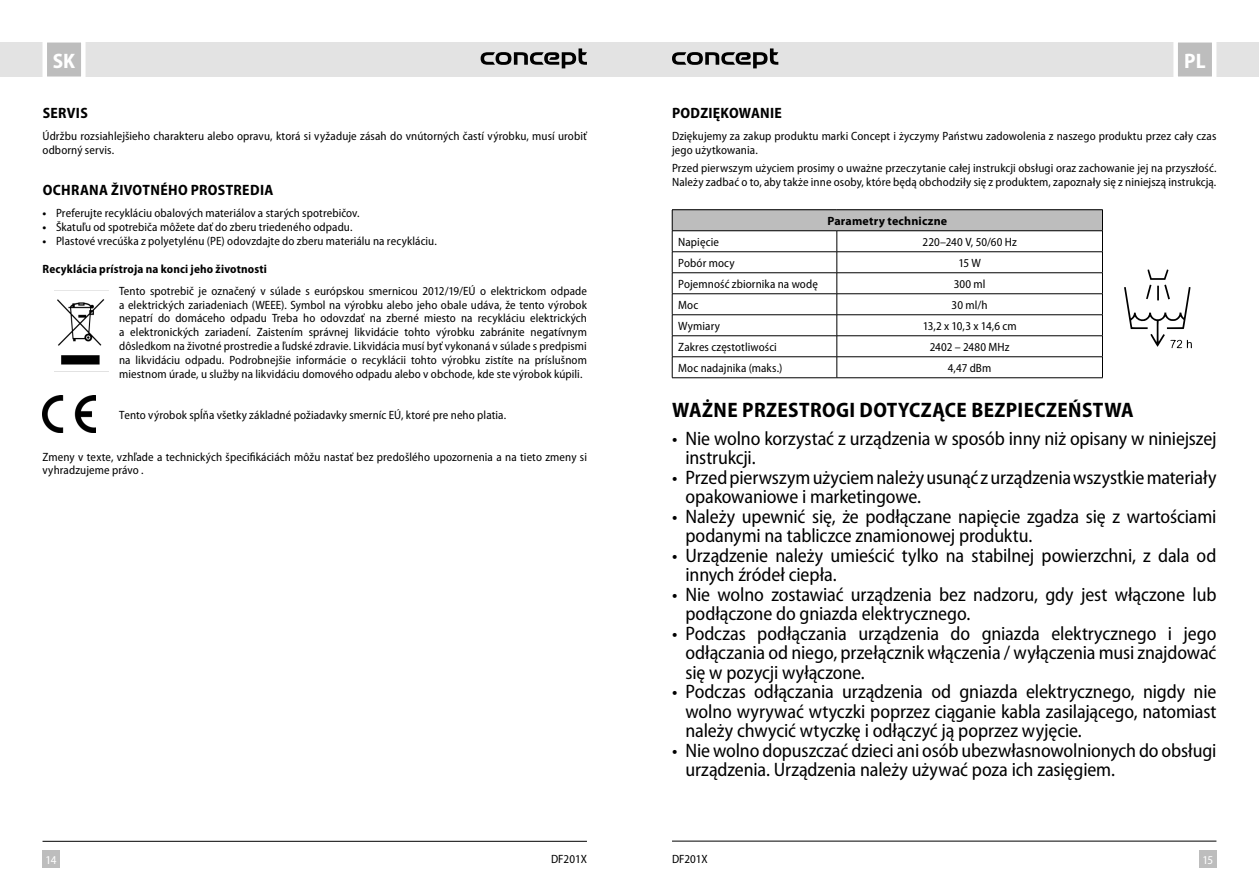
<style>
.page{position:relative;width:1259px;height:893px;background:#fff}
.page>*{position:absolute;margin:0;border:0;box-sizing:border-box;transform-origin:0 0}
.Nadpis_moje_CZ{font:700 semi-condensed 21px "Myriad Pro";letter-spacing:.02em;color:#000}
.t1{font:700 semi-condensed 21px "Myriad Pro";color:#fff}
.t2{font:semi-condensed 19.5px/19.5px "Myriad Pro";letter-spacing:-.01em;color:#000}
.Nadpis_odsazení_2_mm{font:700 semi-condensed 15px "Myriad Pro";letter-spacing:.02em;color:#000}
.Nadpis_moje{font:700 semi-condensed 15px "Myriad Pro";letter-spacing:.02em;color:#000}
.Text{font:semi-condensed 12px/13.8px "Myriad Pro";letter-spacing:.01em;color:#000}
.Odrážky-moje_bold{font:semi-condensed 12px "Myriad Pro";letter-spacing:.01em;color:#000}
.Text-2{font:700 semi-condensed 12px "Myriad Pro";letter-spacing:.015em;color:#000}
.Odrážky-moje_bold-2{font:700 12px "Myriad Pro";letter-spacing:.015em;color:#000}
.t3{font:semi-condensed 12px "Myriad Pro";color:#fff}
.s1{font-weight:700}
</style>
<div class="page">
<div style="left:629px;top:43px;width:630px;height:34px;background:#e3e3e3"></div>
<div style="left:1199px;top:850px;width:17px;height:17px;background:#bdbdbd"></div>
<svg style="left:1171px;top:42px;width:47px;height:35px"></svg>
<hr style="left:672px;top:841px;width:544px;height:1px;background:#000">
<svg style="left:672px;top:48px;width:106px;height:20px"></svg>
<div style="left:0;top:43px;width:629px;height:34px;background:#e3e3e3"></div>
<div style="left:43px;top:850px;width:17px;height:17px;background:#bdbdbd"></div>
<svg style="left:40px;top:42px;width:48px;height:35px"></svg>
<hr style="left:43px;top:841px;width:544px;height:1px;background:#000">
<svg style="left:480px;top:48px;width:107px;height:20px"></svg>
<img style="left:55px;top:290px;width:53px;height:82px">
<img style="left:43px;top:395px;width:53px;height:37px">
<div style="left:672px;top:210px;width:430px;height:21px;background:#bdbdbd"></div>
<hr style="left:672px;top:209px;width:165px;height:1px;background:#000">
<hr style="left:837px;top:209px;width:265px;height:1px;background:#000">
<hr style="left:672px;top:230px;width:165px;height:1px;background:#000">
<hr style="left:837px;top:230px;width:265px;height:1px;background:#000">
<hr style="left:672px;top:251px;width:165px;height:1px;background:#000">
<hr style="left:837px;top:251px;width:265px;height:1px;background:#000">
<hr style="left:672px;top:272px;width:165px;height:1px;background:#000">
<hr style="left:837px;top:272px;width:265px;height:1px;background:#000">
<hr style="left:672px;top:293px;width:165px;height:1px;background:#000">
<hr style="left:837px;top:293px;width:265px;height:1px;background:#000">
<hr style="left:672px;top:314px;width:165px;height:1px;background:#000">
<hr style="left:837px;top:314px;width:265px;height:1px;background:#000">
<hr style="left:672px;top:335px;width:165px;height:1px;background:#000">
<hr style="left:837px;top:335px;width:265px;height:1px;background:#000">
<hr style="left:672px;top:356px;width:165px;height:1px;background:#000">
<svg style="left:672px;top:210px;width:1px;height:167px"></svg>
<hr style="left:837px;top:356px;width:265px;height:1px;background:#000">
<svg style="left:836px;top:231px;width:1px;height:146px"></svg>
<svg style="left:1102px;top:210px;width:1px;height:168px"></svg>
<hr style="left:672px;top:377px;width:165px;height:1px;background:#000">
<hr style="left:837px;top:377px;width:265px;height:1px;background:#000">
<svg style="left:1124px;top:269px;width:68px;height:79px"></svg>
<h1 class="t1" style="left:53px;top:50px;width:24px">SK</h1>
<p class="Nadpis_odsazení_2_mm" style="left:43px;top:104px;width:47px">SERVIS</p>
<p class="Text" style="left:43px;top:129px;width:546px">Údržbu rozsiahlejšieho charakteru alebo opravu, ktorá si vyžaduje zásah do vnútorných častí výrobku, musí urobiť odborný servis.</p>
<p class="Nadpis_odsazení_2_mm" style="left:43px;top:182px;width:232px">OCHRANA ŽIVOTNÉHO PROSTREDIA</p>
<p class="Text" style="left:43px;top:207px;width:318px"><span class="s1">•</span> Preferujte recykláciu obalových materiálov a starých spotrebičov.</p>
<p class="Text" style="left:43px;top:221px;width:311px"><span class="s1">•</span> Škatuľu od spotrebiča môžete dať do zberu triedeného odpadu.</p>
<p class="Text" style="left:43px;top:234px;width:396px"><span class="s1">•</span> Plastové vrecúška z polyetylénu (PE) odovzdajte do zberu materiálu na recykláciu.</p>
<p class="Text-2" style="left:43px;top:262px;width:226px">Recyklácia prístroja na konci jeho životnosti</p>
<p class="Text" style="left:119px;top:284px;width:469px;text-align:justify">Tento spotrebič je označený v súlade s európskou smernicou 2012/19/EÚ o elektrickom odpade a elektrických zariadeniach (WEEE). Symbol na výrobku alebo jeho obale udáva, že tento výrobok nepatrí do domáceho odpadu Treba ho odovzdať na zberné miesto na recykláciu elektrických a elektronických zariadení. Zaistením správnej likvidácie tohto výrobku zabránite negatívnym dôsledkom na životné prostredie a ľudské zdravie. Likvidácia musí byť vykonaná v súlade s predpismi na likvidáciu odpadu. Podrobnejšie informácie o recyklácii tohto výrobku zistíte na príslušnom miestnom úrade, u služby na likvidáciu domového odpadu alebo v obchode, kde ste výrobok kúpili.</p>
<p class="Text" style="left:119px;top:408px;width:388px">Tento výrobok spĺňa všetky základné požiadavky smerníc EÚ, ktoré pre neho platia.</p>
<p class="Text" style="left:43px;top:450px;width:546px">Zmeny v texte, vzhľade a technických špecifikáciách môžu nastať bez predošlého upozornenia a na tieto zmeny si vyhradzujeme právo .</p>
<h1 class="t1" style="left:1184px;top:50px;width:23px">PL</h1>
<p class="Nadpis_moje" style="left:672px;top:104px;width:111px">PODZIĘKOWANIE</p>
<p class="Text" style="left:672px;top:129px;width:546px">Dziękujemy za zakup produktu marki Concept i życzymy Państwu zadowolenia z naszego produktu przez cały czas jego użytkowania.</p>
<p class="Text" style="left:672px;top:161px;width:546px">Przed pierwszym użyciem prosimy o uważne przeczytanie całej instrukcji obsługi oraz zachowanie jej na przyszłość.<br>Należy zadbać o to, aby także inne osoby, które będą obchodziły się z produktem, zapoznały się z niniejszą instrukcją.</p>
<p class="Odrážky-moje_bold-2" style="left:827px;top:214px;width:121px">Parametry techniczne</p>
<p class="Odrážky-moje_bold" style="left:678px;top:235px;width:42px">Napięcie</p>
<p class="Odrážky-moje_bold" style="left:922px;top:235px;width:96px">220–240 V, 50/60 Hz</p>
<p class="Odrážky-moje_bold" style="left:678px;top:256px;width:58px">Pobór mocy</p>
<p class="Odrážky-moje_bold" style="left:958px;top:256px;width:24px">15 W</p>
<p class="Odrážky-moje_bold" style="left:678px;top:277px;width:141px">Pojemność zbiornika na wodę</p>
<p class="Odrážky-moje_bold" style="left:953px;top:277px;width:33px">300 ml</p>
<p class="Odrážky-moje_bold" style="left:678px;top:298px;width:22px">Moc</p>
<p class="Odrážky-moje_bold" style="left:951px;top:298px;width:38px">30 ml/h</p>
<p class="Odrážky-moje_bold" style="left:678px;top:319px;width:43px">Wymiary</p>
<p class="Odrážky-moje_bold" style="left:922px;top:319px;width:95px">13,2 x 10,3 x 14,6 cm</p>
<p class="Odrážky-moje_bold" style="left:678px;top:340px;width:100px">Zakres częstotliwości</p>
<p class="Odrážky-moje_bold" style="left:929px;top:340px;width:81px">2402 – 2480 MHz</p>
<p class="Odrážky-moje_bold" style="left:678px;top:361px;width:106px">Moc nadajnika (maks.)</p>
<p class="Odrážky-moje_bold" style="left:948px;top:361px;width:45px">4,47 dBm</p>
<p class="Nadpis_moje_CZ" style="left:672px;top:398px;width:463px">WAŻNE PRZESTROGI DOTYCZĄCE BEZPIECZEŃSTWA</p>
<p class="t2" style="left:685px;top:429px;width:532px;text-indent:-14px">• Nie wolno korzystać z urządzenia w sposób inny niż opisany w niniejszej instrukcji.</p>
<p class="t2" style="left:685px;top:468px;width:532px;text-indent:-14px">• Przed pierwszym użyciem należy usunąć z urządzenia wszystkie materiały opakowaniowe i marketingowe.</p>
<p class="t2" style="left:685px;top:507px;width:532px;text-indent:-14px">• Należy upewnić się, że podłączane napięcie zgadza się z wartościami podanymi na tabliczce znamionowej produktu.</p>
<p class="t2" style="left:685px;top:546px;width:532px;text-indent:-14px">• Urządzenie należy umieścić tylko na stabilnej powierzchni, z dala od innych źródeł ciepła.</p>
<p class="t2" style="left:685px;top:585px;width:532px;text-indent:-14px">• Nie wolno zostawiać urządzenia bez nadzoru, gdy jest włączone lub podłączone do gniazda elektrycznego.</p>
<p class="t2" style="left:685px;top:624px;width:532px;text-align:justify;text-indent:-14px">• Podczas podłączania urządzenia do gniazda elektrycznego i jego odłączania od niego, przełącznik włączenia / wyłączenia musi znajdować się w pozycji wyłączone.</p>
<p class="t2" style="left:685px;top:682px;width:532px;text-align:justify;text-indent:-14px">• Podczas odłączania urządzenia od gniazda elektrycznego, nigdy nie wolno wyrywać wtyczki poprzez ciąganie kabla zasilającego, natomiast należy chwycić wtyczkę i odłączyć ją poprzez wyjęcie.</p>
<p class="t2" style="left:685px;top:741px;width:532px;text-indent:-14px">• Nie wolno dopuszczać dzieci ani osób ubezwłasnowolnionych do obsługi urządzenia. Urządzenia należy używać poza ich zasięgiem.</p>
<p class="t3" style="left:46px;top:853px;width:12px">14</p>
<p class="Text" style="left:672px;top:852px;width:37px">DF201X</p>
<p class="Text" style="left:551px;top:852px;width:37px">DF201X</p>
<p class="t3" style="left:1202px;top:853px;width:12px">15</p>
</div>
